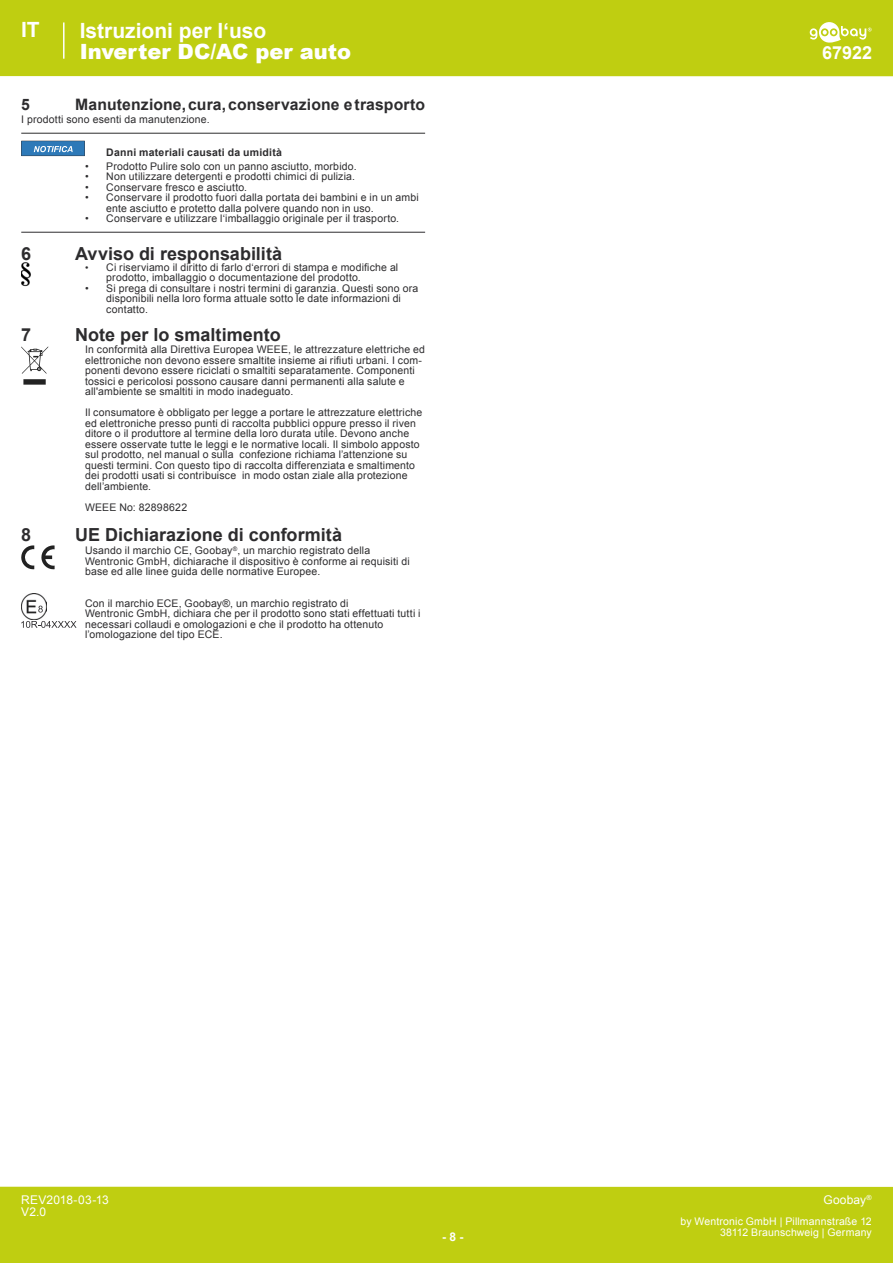
<style>
.page{position:relative;width:893px;height:1263px;background:#fff}
.page>*{position:absolute;margin:0;border:0;box-sizing:border-box;transform-origin:0 0}
.t1{font:700 21px "Arial";color:#fff}
.t2{font:900 21px "Arial";color:#fff}
.t3{font:700 18px "Arial";color:#2d2c2e}
.t4{font:700 18px "Arial";color:#fff}
.t5{font:700 15.75px "Arial";letter-spacing:.01em;color:#2d2c2e}
.t6{font:12px/12px "Arial";letter-spacing:.01em;color:#fff}
.t7{font:700 12px "Arial";color:#fff}
.t8{font:10.5px/10.5px "Arial";letter-spacing:.015em;color:#2d2c2e}
.t9{font:10.5px/10.5px "Arial";letter-spacing:.015em;color:#fff;text-align:right}
.t10{font:700 10.5px "Arial";letter-spacing:.02em;color:#2d2c2e}
.s1{font-size:9.75px}
</style>
<div class="page">
<div style="left:0;top:1187px;width:893px;height:76px;background:#bfce11"></div>
<div style="left:0;top:0;width:893px;height:76px;background:#bfce11"></div>
<svg style="left:810px;top:22px;width:62px;height:21px"></svg>
<hr style="left:63px;top:22px;width:2px;height:37px;background:#fff">
<hr style="left:21px;top:133px;width:404px;height:1px;background:#2d2c2e">
<svg style="left:21px;top:141px;width:64px;height:15px"></svg>
<hr style="left:21px;top:232px;width:404px;height:1px;background:#2d2c2e">
<img style="left:21px;top:262px;width:10px;height:25px">
<svg style="left:21px;top:346px;width:27px;height:39px"></svg>
<svg style="left:21px;top:545px;width:13px;height:24px"></svg>
<svg style="left:41px;top:545px;width:14px;height:24px"></svg>
<img style="left:21px;top:593px;width:26px;height:26px">
<svg style="left:38px;top:606px;width:5px;height:6px"></svg>
<svg style="left:21px;top:621px;width:56px;height:7px"></svg>
<h1 class="t1" style="left:21px;top:15px;width:20px">IT</h1>
<h1 class="t1" style="left:80px;top:15px;width:188px">Istruzioni per l‘uso</h1>
<h1 class="t2" style="left:80px;top:36px;width:273px">Inverter DC/AC per auto</h1>
<h3 class="t5" style="left:21px;top:93px;width:10px">5</h3>
<h3 class="t5" style="left:75px;top:93px;width:351px">Manutenzione, cura, conservazione e trasporto</h3>
<p class="t8" style="left:21px;top:114px;width:190px">I prodotti sono esenti da manutenzione.</p>
<p class="t10" style="left:106px;top:145px;width:177px">Danni materiali causati da umidità</p>
<p class="t8" style="left:85px;top:161px;width:273px">• Prodotto Pulire solo con un panno asciutto, morbido.</p>
<p class="t8" style="left:85px;top:171px;width:271px">• Non utilizzare detergenti e prodotti chimici di pulizia.</p>
<p class="t8" style="left:85px;top:182px;width:164px">• Conservare fresco e asciutto.</p>
<p class="t8" style="left:106px;top:192px;width:314px;text-indent:-21px">• Conservare il prodotto fuori dalla portata dei bambini e in un ambi ente asciutto e protetto dalla polvere quando non in uso.</p>
<p class="t8" style="left:85px;top:213px;width:316px">• Conservare e utilizzare l‘imballaggio originale per il trasporto.</p>
<h2 class="t3" style="left:21px;top:241px;width:12px">6</h2>
<h2 class="t3" style="left:75px;top:241px;width:208px">Avviso di responsabilità</h2>
<p class="t8" style="left:106px;top:262px;width:293px;text-indent:-21px"><span class="s1">•</span> Ci riserviamo il diritto di farlo d‘errori di stampa e modifiche al prodotto, imballaggio o documentazione del prodotto.</p>
<p class="t8" style="left:106px;top:283px;width:313px;text-indent:-21px">• Si prega di consultare i nostri termini di garanzia. Questi sono ora disponibili nella loro forma attuale sotto le date informazioni di contatto.</p>
<h2 class="t3" style="left:21px;top:322px;width:12px">7</h2>
<h2 class="t3" style="left:75px;top:322px;width:207px">Note per lo smaltimento</h2>
<p class="t8" style="left:85px;top:344px;width:342px">In conformità alla Direttiva Europea WEEE, le attrezzature elettriche ed elettroniche non devono essere smaltite insieme ai rifiuti urbani. I com&shy;ponenti devono essere riciclati o smaltiti separatamente. Componenti tossici e pericolosi possono causare danni permanenti alla salute e all'ambiente se smaltiti in modo inadeguato.</p>
<p class="t8" style="left:85px;top:407px;width:339px">Il consumatore è obbligato per legge a portare le attrezzature elettriche ed elettroniche presso punti di raccolta pubblici oppure presso il riven ditore o il produttore al termine della loro durata utile. Devono anche essere osservate tutte le leggi e le normative locali. Il simbolo apposto sul prodotto, nel manual o sulla confezione richiama l’attenzione su questi termini. Con questo tipo di raccolta differenziata e smaltimento dei prodotti usati si contribuisce in modo ostan ziale alla protezione dell’ambiente.</p>
<p class="t8" style="left:85px;top:502px;width:104px">WEEE No: 82898622</p>
<h2 class="t3" style="left:21px;top:522px;width:12px">8</h2>
<h2 class="t3" style="left:75px;top:522px;width:268px">UE Dichiarazione di conformità</h2>
<p class="t8" style="left:85px;top:545px;width:326px">Usando il marchio CE, Goobay<sup>®</sup>, un marchio registrato della<br>Wentronic GmbH, dichiarache il dispositivo è conforme ai requisiti di base ed alle linee guida delle normative Europee.</p>
<p class="t8" style="left:85px;top:598px;width:337px">Con il marchio ECE, Goobay®, un marchio registrato di<br>Wentronic GmbH, dichiara che per il prodotto sono stati effettuati tutti i necessari collaudi e omologazioni e che il prodotto ha ottenuto l’omologazione del tipo ECE.</p>
<h2 class="t4" style="left:822px;top:40px;width:52px">67922</h2>
<p class="t6" style="left:21px;top:1194px;width:89px">REV2018-03-13<br>V2.0</p>
<p class="t7" style="left:442px;top:1228px;width:23px">- 8 -</p>
<p class="t6" style="left:823px;top:1194px;width:50px">Goobay<sup>®</sup></p>
<p class="t9" style="left:681px;top:1216px;width:193px">by Wentronic GmbH | Pillmannstraße 12<br>38112 Braunschweig | Germany</p>
</div>
